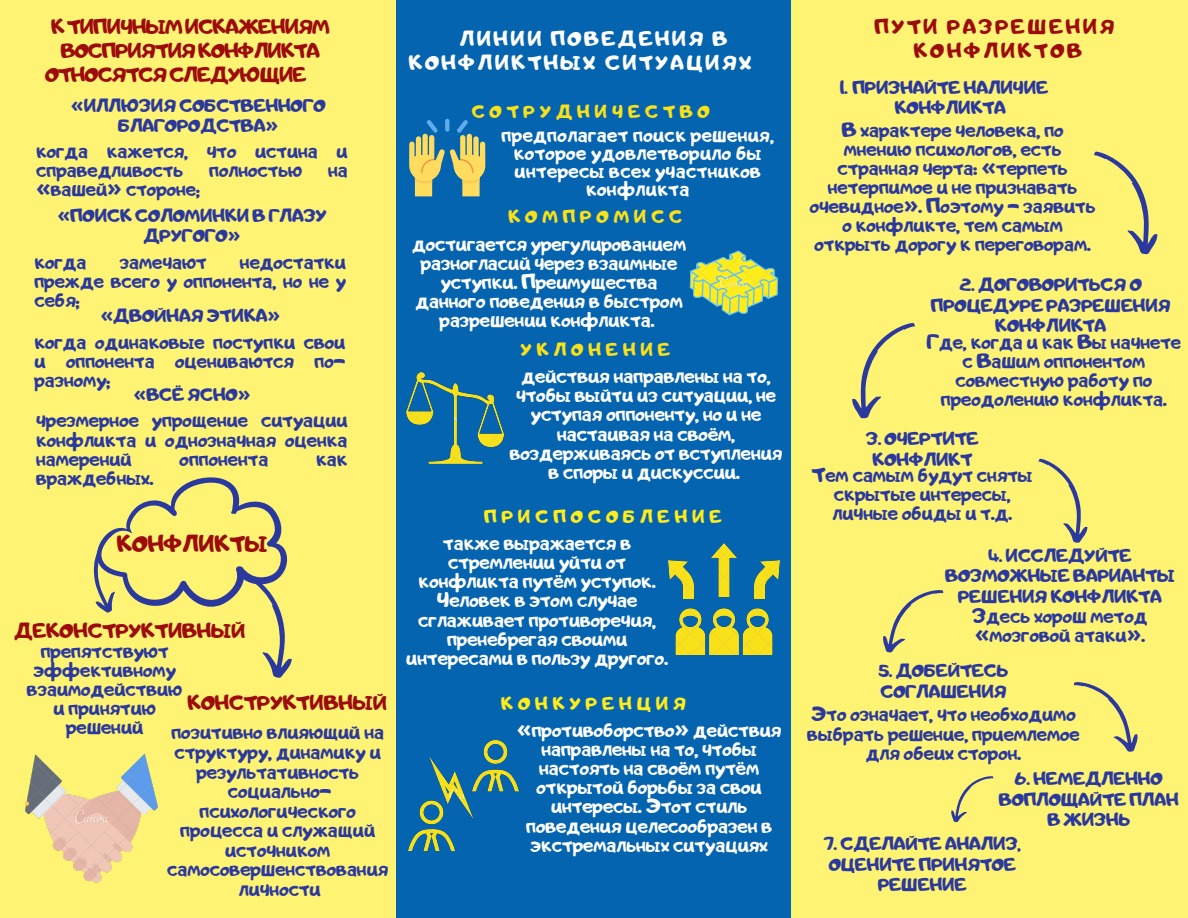
<style>
.page{position:relative;width:1188px;height:918px;background:#0464af}
.page>*{position:absolute;margin:0;border:0;box-sizing:border-box;transform-origin:0 0}
.t1{font:27px "Adigiana Extreme";letter-spacing:-.005em;color:#9d0c0c}
.t2{font:24px/19.2px "Adigiana Extreme";color:#2b399f;text-align:center}
.t3{font:24px/19.2px "Adigiana Extreme";color:#fff;text-align:center}
.t4{font:24px "Adigiana Extreme";letter-spacing:-.03em;color:#9d0c0c}
.t5{font:24px/23.7px "Adigiana Extreme";letter-spacing:.105em;color:#fff}
.t6{font:24px "Adigiana Extreme";letter-spacing:-.005em;color:#9d0c0c}
.t7{font:24px/23.7px "Adigiana Extreme";letter-spacing:.115em;color:#9d0c0c;text-align:center}
.t8{font:21px/20.2px "Adigiana Extreme";letter-spacing:-.005em;color:#2b399f;text-align:center}
.t9{font:21px "Adigiana Extreme";letter-spacing:.24em;color:#f9e11a}
.t10{font:21px "Adigiana Extreme";letter-spacing:.24em;color:#ffec1b}
.s1{font-family:"Noto Sans";font-weight:700}
</style>
<div class="page">
<div style="left:791px;top:0;width:397px;height:918px;background:#fff374"></div>
<div style="left:0;top:0;width:396px;height:918px;background:#fff374"></div>
<svg style="left:93px;top:477px;width:199px;height:201px"></svg>
<img style="left:26px;top:753px;width:131px;height:130px">
<svg style="left:409px;top:119px;width:76px;height:77px"></svg>
<img style="left:689px;top:250px;width:90px;height:66px">
<img style="left:406px;top:373px;width:98px;height:91px">
<img style="left:669px;top:544px;width:110px;height:110px">
<img style="left:408px;top:740px;width:111px;height:110px">
<svg style="left:1094px;top:151px;width:64px;height:104px"></svg>
<svg style="left:1038px;top:458px;width:50px;height:85px"></svg>
<svg style="left:1073px;top:682px;width:65px;height:70px"></svg>
<svg style="left:852px;top:323px;width:63px;height:96px"></svg>
<svg style="left:883px;top:590px;width:61px;height:63px"></svg>
<svg style="left:951px;top:776px;width:43px;height:47px"></svg>
<p class="t4" style="left:51px;top:11px;width:280px">КТИПИЧНЫМИСКАЖЕНИЯМ</p>
<p class="t4" style="left:61px;top:35px;width:261px">ВОСПРИЯТИЯКОНФЛИКТА</p>
<p class="t4" style="left:45px;top:58px;width:263px">ОТНОСЯТСЯСЛЕДУЮЩИЕ</p>
<p class="t8" style="left:71px;top:94px;width:256px"><span class="s1">«</span>ИЛЛЮЗИЯ СОБСТВЕННОГО<br>БЛАГОРОДСТВА<span class="s1">»</span></p>
<p class="t2" style="left:36px;top:139px;width:313px;text-align:justify">когда кажется, что истина и справедливость полностью на <span class="s1">«</span>вашей<span class="s1">»</span> стороне;</p>
<p class="t8" style="left:57px;top:204px;width:271px"><span class="s1">«</span>ПОИСК СОЛОМИНКИ В ГЛАЗУ<br>ДРУГОГО<span class="s1">»</span></p>
<p class="t2" style="left:34px;top:250px;width:54px">когда</p>
<p class="t2" style="left:120px;top:250px;width:88px">замечают</p>
<p class="t2" style="left:34px;top:250px;width:313px;text-align:justify;text-indent:206px">недостатки прежде всего у оппонента, но не у себя;</p>
<p class="t8" style="left:100px;top:304px;width:182px"><span class="s1">«</span>ДВОЙНАЯ ЭТИКА<span class="s1">»</span></p>
<p class="t2" style="left:34px;top:330px;width:313px;text-align:justify">когда одинаковые поступки свои и оппонента оцениваются по&shy;разному;</p>
<p class="t8" style="left:134px;top:382px;width:119px"><span class="s1">«</span>ВСЁ ЯСНО<span class="s1">»</span></p>
<p class="t2" style="left:36px;top:409px;width:313px;text-align:justify">чрезмерное упрощение ситуации конфликта и однозначная оценка намерений</p>
<p class="t2" style="left:180px;top:447px;width:90px">оппонента</p>
<p class="t2" style="left:316px;top:447px;width:33px">как</p>
<p class="t2" style="left:36px;top:466px;width:119px">враждебных.</p>
<p class="t1" style="left:117px;top:526px;width:152px">КОНФЛИКТЫ</p>
<p class="t6" style="left:14px;top:615px;width:233px">ДЕКОНСТРУКТИВНЫЙ</p>
<p class="t2" style="left:27px;top:639px;width:157px">препятствуют эффективному взаимодействию и принятию</p>
<p class="t2" style="left:66px;top:721px;width:320px">решений позитивно влияющий на</p>
<p class="t2" style="left:175px;top:740px;width:208px">структуру, динамику и</p>
<p class="t2" style="left:196px;top:760px;width:164px">результативность</p>
<p class="t2" style="left:228px;top:779px;width:105px">социально-</p>
<p class="t2" style="left:200px;top:799px;width:158px">психологического</p>
<p class="t2" style="left:180px;top:818px;width:196px">процесса и служащий</p>
<p class="t2" style="left:225px;top:838px;width:107px">источником</p>
<p class="t2" style="left:167px;top:857px;width:223px">самосовершенствования</p>
<p class="t2" style="left:239px;top:877px;width:83px">личности</p>
<p class="t6" style="left:188px;top:687px;width:201px">КОНСТРУКТИВНЫЙ</p>
<p class="t5" style="left:409px;top:25px;width:345px;text-indent:51px">ЛИНИИ ПОВЕДЕНИЯ В<br>КОНФЛИКТНЫХ СИТУАЦИЯХ</p>
<p class="t9" style="left:472px;top:97px;width:240px">СОТРУДНИЧЕСТВО</p>
<p class="t3" style="left:502px;top:124px;width:274px;line-height:18px">предполагает поиск решения, которое удовлетворило бы интересы всех участников конфликта</p>
<p class="t9" style="left:508px;top:202px;width:175px">КОМПРОМИСС</p>
<p class="t3" style="left:412px;top:232px;width:276px">достигается урегулированием разногласий через взаимные уступки. Преимущества данного поведения в быстром разрешении конфликта.</p>
<p class="t9" style="left:521px;top:336px;width:151px">УКЛОНЕНИЕ</p>
<p class="t3" style="left:510px;top:365px;width:274px">действия направлены на то, чтобы выйти из ситуации, не уступая оппоненту, но и не настаивая на своём, воздерживаясь от вступления в споры и дискуссии.</p>
<p class="t10" style="left:484px;top:503px;width:239px">ПРИСПОСОБЛЕНИЕ</p>
<p class="t3" style="left:406px;top:531px;width:263px">также выражается в стремлении уйти от конфликта путём уступок.<br>Человек в этом случае сглаживает противоречия, пренебрегая своими интересами в пользу другого.</p>
<p class="t10" style="left:501px;top:689px;width:186px">КОНКУРЕНЦИЯ</p>
<p class="t3" style="left:517px;top:718px;width:266px"><span class="s1">«</span>противоборство<span class="s1">»</span> действия направлены на то, чтобы настоять на своём путём открытой борьбы за свои интересы. Этот стиль поведения целесообразен в экстремальных ситуациях</p>
<p class="t7" style="left:874px;top:14px;width:242px">ПУТИ РАЗРЕШЕНИЯ<br>КОНФЛИКТОВ</p>
<p class="t8" style="left:840px;top:76px;width:209px">1. ПРИЗНАЙТЕ НАЛИЧИЕ<br>КОНФЛИКТА</p>
<p class="t2" style="left:810px;top:118px;width:287px">В характере человека, по мнению психологов, есть странная черта: <span class="s1">«</span>терпеть нетерпимое и не признавать очевидное<span class="s1">»</span>. Поэтому – заявить о конфликте, тем самым открыть дорогу к переговорам.</p>
<p class="t8" style="left:931px;top:273px;width:241px">2. ДОГОВОРИТЬСЯ О<br>ПРОЦЕДУРЕ РАЗРЕШЕНИЯ<br>КОНФЛИКТА</p>
<p class="t2" style="left:927px;top:330px;width:256px">Где, когда и как Вы начнете с Вашим оппонентом совместную работу по преодолению конфликта.</p>
<p class="t8" style="left:866px;top:427px;width:114px">3. ОЧЕРТИТЕ<br>КОНФЛИКТ</p>
<p class="t2" style="left:812px;top:463px;width:222px">Тем самым будут сняты скрытые интересы, личные обиды и т.д.</p>
<p class="t8" style="left:945px;top:544px;width:231px">4. ИССЛЕДУЙТЕ<br>ВОЗМОЖНЫЕ ВАРИАНТЫ<br>РЕШЕНИЯ КОНФЛИКТА</p>
<p class="t2" style="left:973px;top:605px;width:176px;text-align:left">Здесь хорош метод <span class="s1">«</span>мозговой атаки<span class="s1">»</span>.</p>
<p class="t8" style="left:879px;top:659px;width:131px;text-align:left">5. ДОБЕЙТЕСЬ<br>СОГЛАШЕНИЯ</p>
<p class="t2" style="left:807px;top:703px;width:274px">Это означает, что необходимо выбрать решение, приемлемое для обеих сторон.</p>
<p class="t8" style="left:999px;top:767px;width:181px">6. НЕМЕДЛЕННО<br>ВОПЛОЩАЙТЕ ПЛАН<br>В ЖИЗНЬ</p>
<p class="t8" style="left:824px;top:832px;width:199px">7. СДЕЛАЙТЕ АНАЛИЗ,<br>ОЦЕНИТЕ ПРИНЯТОЕ<br>РЕШЕНИЕ</p>
</div>
